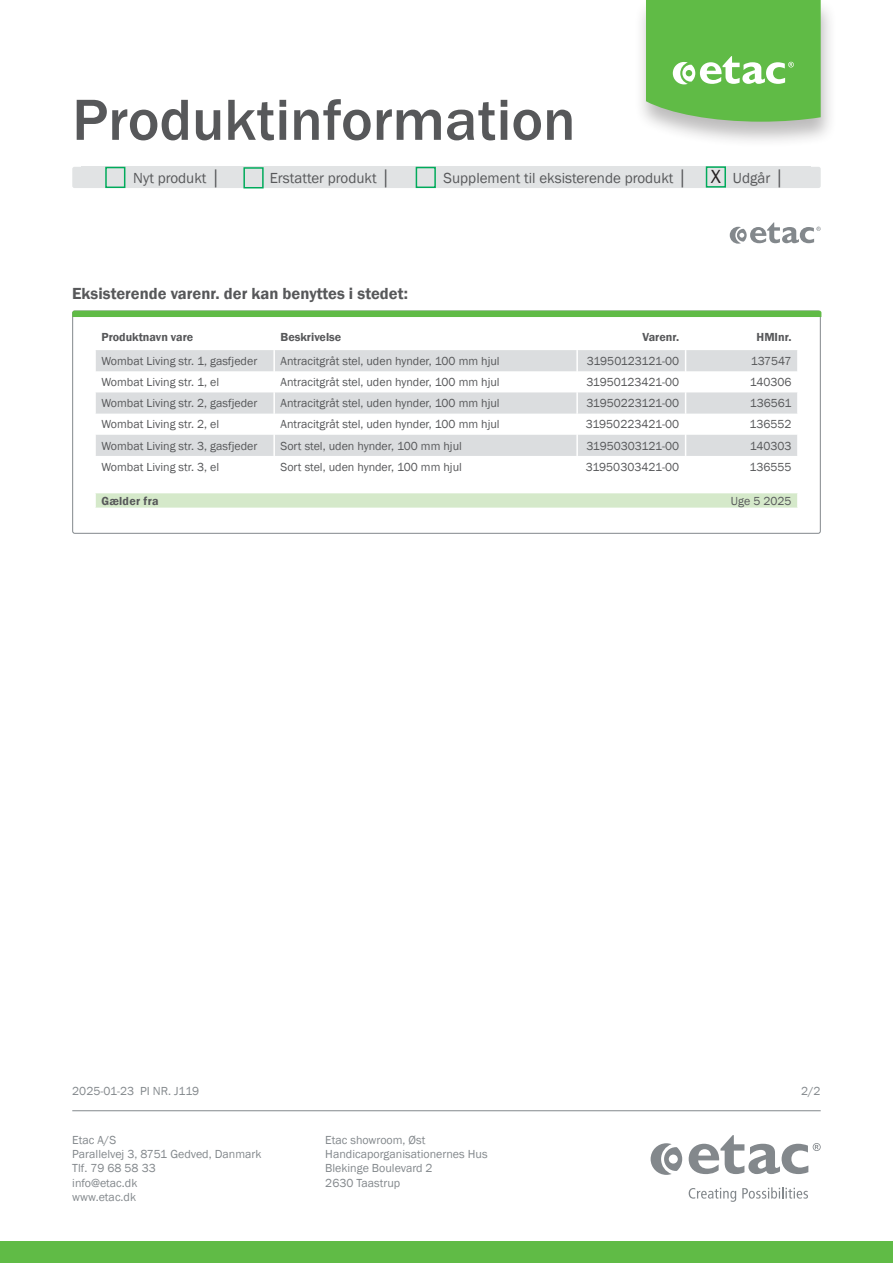
<style>
.page{position:relative;width:893px;height:1263px;background:#fff}
.page>*{position:absolute;margin:0;border:0;box-sizing:border-box;transform-origin:0 0}
._3__Header_-_Intro__toc{font:500 60px "Franklin Gothic";color:#57585a}
.t1{font:19.5px "Franklin Gothic";color:#231f20}
.t2{font:600 16.5px "Franklin Gothic";color:#57585a}
._4__Body_-_basic_body{font:15px "Franklin Gothic";color:#57585a}
._6__Body_-_Facts{font:12px "Franklin Gothic";color:#57585a}
.t3{font:12px/14.2px "Franklin Gothic";color:#83888c}
._6__Header_-_Facts{font:600 12px "Franklin Gothic";color:#57585a}
._6__Header_-_Facts-2{font:600 12px "Franklin Gothic";letter-spacing:.02em;color:#57585a}
</style>
<div class="page">
<div style="left:634px;top:0;width:203px;height:148px;background:#231f20;opacity:.3"></div>
<svg style="left:646px;top:0;width:175px;height:122px;background:#6ec057"></svg>
<svg style="left:96px;top:350px;width:701px;height:106px;fill:#dbdddf"></svg>
<svg style="left:685px;top:350px;width:1px;height:106px"></svg>
<hr style="left:273px;top:350px;width:2px;height:21px;background:#fff">
<hr style="left:576px;top:350px;width:2px;height:21px;background:#fff">
<hr style="left:273px;top:371px;width:2px;height:21px;background:#fff">
<hr style="left:576px;top:371px;width:2px;height:21px;background:#fff">
<hr style="left:273px;top:392px;width:2px;height:22px;background:#fff">
<hr style="left:576px;top:392px;width:2px;height:22px;background:#fff">
<hr style="left:273px;top:414px;width:2px;height:21px;background:#fff">
<hr style="left:576px;top:414px;width:2px;height:21px;background:#fff">
<hr style="left:273px;top:435px;width:2px;height:21px;background:#fff">
<hr style="left:576px;top:435px;width:2px;height:21px;background:#fff">
<svg style="left:95px;top:493px;width:703px;height:15px;background:#d7eacc"></svg>
<div style="left:72px;top:311px;width:749px;height:6px;background:#60bb46"></div>
<div style="left:0;top:1242px;width:893px;height:21px;background:#60bb46"></div>
<hr style="left:72px;top:1110px;width:749px;height:1px;background:#83888c">
<svg style="left:689px;top:1135px;width:132px;height:39px"></svg>
<svg style="left:651px;top:1143px;width:31px;height:32px"></svg>
<svg style="left:689px;top:1188px;width:47px;height:14px"></svg>
<svg style="left:742px;top:1187px;width:66px;height:11px"></svg>
<svg style="left:730px;top:222px;width:91px;height:22px"></svg>
<div style="left:72px;top:167px;width:749px;height:21px;background:#e1e3e4;border-radius:2px"></div>
<div style="left:105px;top:167px;width:20px;height:21px;border:2px solid #00ab5b"></div>
<div style="left:243px;top:167px;width:21px;height:21px;border:2px solid #00ab5b"></div>
<div style="left:416px;top:167px;width:20px;height:21px;border:2px solid #00ab5b"></div>
<div style="left:706px;top:166px;width:20px;height:22px;border:2px solid #00ab5b"></div>
<p class="_3__Header_-_Intro__toc" style="left:72px;top:83px;width:505px">Produktinformation</p>
<p class="_4__Body_-_basic_body" style="left:133px;top:168px;width:89px">Nyt produkt │</p>
<p class="_4__Body_-_basic_body" style="left:270px;top:168px;width:123px">Erstatter produkt │</p>
<p class="_4__Body_-_basic_body" style="left:444px;top:168px;width:246px">Supplement til eksisterende produkt │</p>
<p class="_4__Body_-_basic_body" style="left:733px;top:168px;width:53px">Udgår │</p>
<p class="t1" style="left:711px;top:164px;width:12px">X</p>
<p class="t2" style="left:72px;top:283px;width:337px">Eksisterende varenr. der kan benyttes i stedet:</p>
<p class="_6__Header_-_Facts" style="left:101px;top:330px;width:93px">Produktnavn vare</p>
<p class="_6__Header_-_Facts" style="left:281px;top:330px;width:62px">Beskrivelse</p>
<p class="_6__Header_-_Facts" style="left:642px;top:330px;width:38px">Varenr.</p>
<p class="_6__Header_-_Facts" style="left:756px;top:330px;width:37px">HMInr.</p>
<p class="_6__Body_-_Facts" style="left:101px;top:353px;width:157px">Wombat Living str. 1, gasfjeder</p>
<p class="_6__Body_-_Facts" style="left:281px;top:353px;width:221px">Antracitgråt stel, uden hynder, 100 mm hjul</p>
<p class="_6__Body_-_Facts" style="left:587px;top:353px;width:94px">31950123121-00</p>
<p class="_6__Body_-_Facts" style="left:751px;top:353px;width:42px">137547</p>
<p class="_6__Body_-_Facts" style="left:101px;top:375px;width:119px">Wombat Living str. 1, el</p>
<p class="_6__Body_-_Facts" style="left:281px;top:375px;width:221px">Antracitgråt stel, uden hynder, 100 mm hjul</p>
<p class="_6__Body_-_Facts" style="left:586px;top:375px;width:94px">31950123421-00</p>
<p class="_6__Body_-_Facts" style="left:750px;top:375px;width:43px">140306</p>
<p class="_6__Body_-_Facts" style="left:101px;top:396px;width:157px">Wombat Living str. 2, gasfjeder</p>
<p class="_6__Body_-_Facts" style="left:281px;top:396px;width:221px">Antracitgråt stel, uden hynder, 100 mm hjul</p>
<p class="_6__Body_-_Facts" style="left:586px;top:396px;width:94px">31950223121-00</p>
<p class="_6__Body_-_Facts" style="left:750px;top:396px;width:43px">136561</p>
<p class="_6__Body_-_Facts" style="left:101px;top:417px;width:119px">Wombat Living str. 2, el</p>
<p class="_6__Body_-_Facts" style="left:281px;top:417px;width:221px">Antracitgråt stel, uden hynder, 100 mm hjul</p>
<p class="_6__Body_-_Facts" style="left:586px;top:417px;width:95px">31950223421-00</p>
<p class="_6__Body_-_Facts" style="left:749px;top:417px;width:44px">136552</p>
<p class="_6__Body_-_Facts" style="left:101px;top:438px;width:157px">Wombat Living str. 3, gasfjeder</p>
<p class="_6__Body_-_Facts" style="left:281px;top:438px;width:183px">Sort stel, uden hynder, 100 mm hjul</p>
<p class="_6__Body_-_Facts" style="left:586px;top:438px;width:94px">31950303121-00</p>
<p class="_6__Body_-_Facts" style="left:750px;top:438px;width:43px">140303</p>
<p class="_6__Body_-_Facts" style="left:101px;top:459px;width:119px">Wombat Living str. 3, el</p>
<p class="_6__Body_-_Facts" style="left:281px;top:459px;width:183px">Sort stel, uden hynder, 100 mm hjul</p>
<p class="_6__Body_-_Facts" style="left:586px;top:459px;width:95px">31950303421-00</p>
<p class="_6__Body_-_Facts" style="left:749px;top:459px;width:44px">136555</p>
<p class="_6__Header_-_Facts-2" style="left:101px;top:493px;width:59px">Gælder fra</p>
<p class="_6__Body_-_Facts" style="left:731px;top:493px;width:62px">Uge 5 2025</p>
<p class="t3" style="left:72px;top:1084px;width:129px">2025-01-23 PI NR. J119</p>
<p class="t3" style="left:801px;top:1084px;width:21px">2/2</p>
<p class="t3" style="left:72px;top:1133px;width:191px">Etac A/S<br>Parallelvej 3, 8751 Gedved, Danmark<br>Tlf. 79 68 58 33<br>info@etac.dk<br>www.etac.dk</p>
<p class="t3" style="left:325px;top:1133px;width:164px">Etac showroom, Øst<br>Handicaporganisationernes Hus<br>Blekinge Boulevard 2<br>2630 Taastrup</p>
</div>
